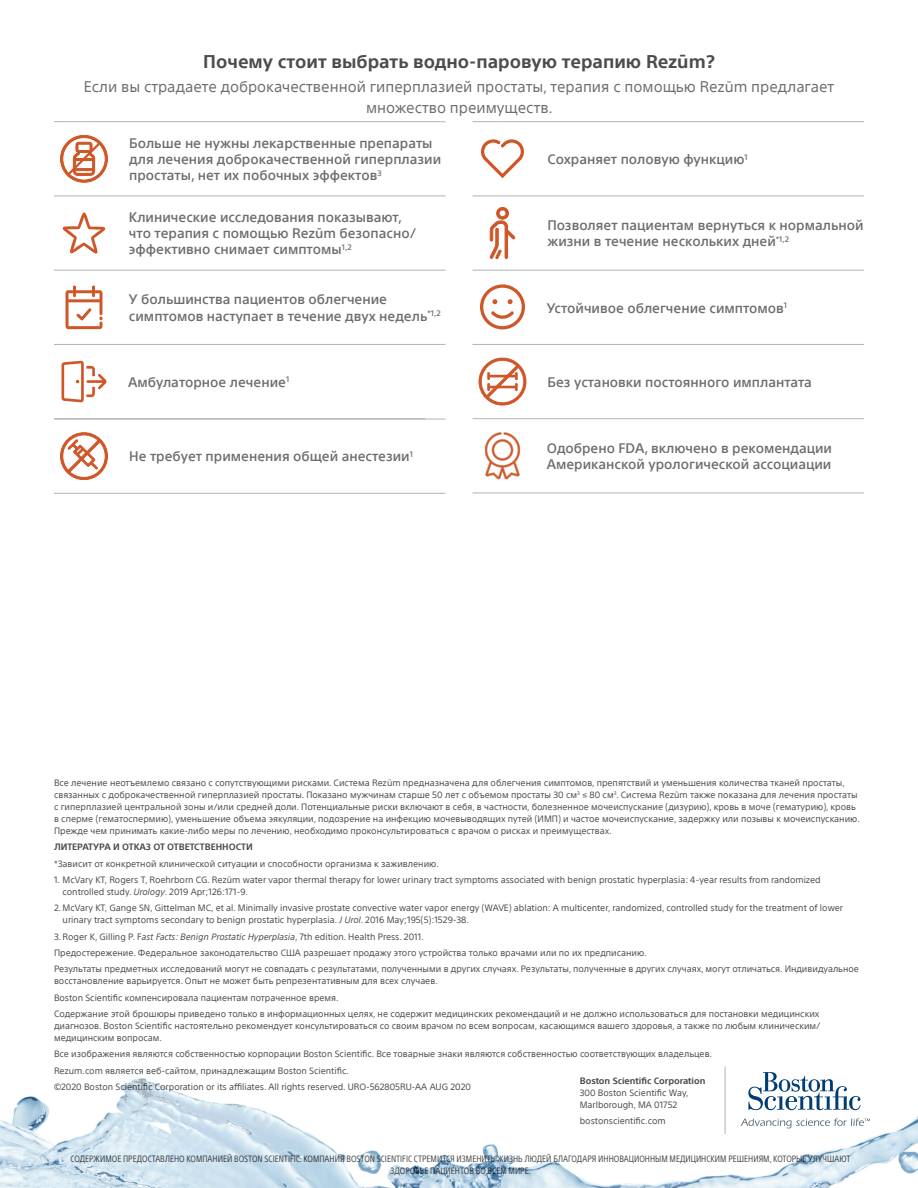
<style>
.page{position:relative;width:918px;height:1188px;background:#fff}
.page>*{position:absolute;margin:0;border:0;box-sizing:border-box;transform-origin:0 0}
.t1{font:700 18px "SST";color:#4b4c4d}
.t2{font:15px/21px "SST";color:#6c6d70;text-align:center}
.t3{font:500 13.5px/16.2px "SST";color:#6c6d70}
.t4{font:9px/12px "SST";color:#4b4c4d}
.t5{font:condensed 9px/12px "SST";color:#4b4c4d;text-align:center}
.t6{font:700 9px "SST";color:#4b4c4d}
.s1{font-style:italic}
</style>
<div class="page">
<img style="left:0;top:1066px;width:918px;height:122px">
<hr style="left:54px;top:121px;width:392px;height:1px;background:#b2b3b7">
<hr style="left:54px;top:196px;width:392px;height:1px;background:#b2b3b7">
<hr style="left:54px;top:270px;width:392px;height:1px;background:#b2b3b7">
<hr style="left:54px;top:344px;width:392px;height:1px;background:#b2b3b7">
<hr style="left:54px;top:418px;width:371px;height:1px;background:#b2b3b7">
<hr style="left:54px;top:419px;width:392px;height:1px;background:#b2b3b7">
<hr style="left:54px;top:493px;width:392px;height:1px;background:#b2b3b7">
<hr style="left:472px;top:196px;width:392px;height:1px;background:#b2b3b7">
<hr style="left:472px;top:270px;width:392px;height:1px;background:#b2b3b7">
<hr style="left:472px;top:344px;width:392px;height:1px;background:#b2b3b7">
<hr style="left:472px;top:418px;width:392px;height:1px;background:#b2b3b7">
<hr style="left:472px;top:493px;width:392px;height:1px;background:#b2b3b7">
<svg style="left:490px;top:207px;width:25px;height:52px"></svg>
<svg style="left:63px;top:212px;width:43px;height:42px"></svg>
<svg style="left:480px;top:284px;width:45px;height:45px"></svg>
<svg style="left:62px;top:361px;width:45px;height:41px"></svg>
<svg style="left:481px;top:139px;width:43px;height:39px"></svg>
<svg style="left:66px;top:285px;width:36px;height:44px"></svg>
<svg style="left:485px;top:432px;width:35px;height:47px"></svg>
<svg style="left:60px;top:135px;width:48px;height:47px"></svg>
<svg style="left:60px;top:433px;width:48px;height:47px"></svg>
<svg style="left:479px;top:358px;width:47px;height:47px"></svg>
<svg style="left:748px;top:1072px;width:113px;height:38px"></svg>
<svg style="left:741px;top:1118px;width:129px;height:10px"></svg>
<hr style="left:725px;top:1066px;width:1px;height:68px;background:#b2b3b7">
<hr style="left:472px;top:121px;width:392px;height:1px;background:#b2b3b7">
<h1 class="t1" style="left:203px;top:51px;width:513px">Почему стоит выбрать водно-паровую терапию Rezūm?</h1>
<h2 class="t2" style="left:84px;top:76px;width:752px">Если вы страдаете доброкачественной гиперплазией простаты, терапия с помощью Rezūm предлагает множество преимуществ.</h2>
<h3 class="t3" style="left:129px;top:135px;width:314px">Больше не нужны лекарственные препараты для лечения доброкачественной гиперплазии простаты, нет их побочных эффектов<sup>3</sup></h3>
<h3 class="t3" style="left:129px;top:209px;width:289px">Клинические исследования показывают, что терапия с помощью Rezūm безопасно/ эффективно снимает симптомы<sup>1,2</sup></h3>
<h3 class="t3" style="left:129px;top:291px;width:313px">У большинства пациентов облегчение симптомов наступает в течение двух недель<sup>*1,2</sup></h3>
<h3 class="t3" style="left:128px;top:374px;width:163px">Амбулаторное лечение<sup>1</sup></h3>
<h3 class="t3" style="left:129px;top:448px;width:286px">Не требует применения общей анестезии<sup>1</sup></h3>
<h3 class="t3" style="left:547px;top:151px;width:202px">Сохраняет половую функцию<sup>1</sup></h3>
<h3 class="t3" style="left:547px;top:217px;width:318px">Позволяет пациентам вернуться к нормальной жизни в течение нескольких дней<sup>*1,2</sup></h3>
<h3 class="t3" style="left:547px;top:299px;width:242px">Устойчивое облегчение симптомов<sup>1</sup></h3>
<h3 class="t3" style="left:547px;top:374px;width:266px">Без установки постоянного имплантата</h3>
<h3 class="t3" style="left:547px;top:440px;width:287px">Одобрено FDA, включено в рекомендации<br>Американской урологической ассоциации</h3>
<p class="t4" style="left:54px;top:777px;width:807px">Все лечение неотъемлемо связано с сопутствующими рисками. Система Rezūm предназначена для облегчения симптомов, препятствий и уменьшения количества тканей простаты, связанных с доброкачественной гиперплазией простаты. Показано мужчинам старше 50 лет с объемом простаты 30 см<sup>3</sup> ≤ 80 см<sup>3</sup>. Система Rezūm также показана для лечения простаты с гиперплазией центральной зоны и/или средней доли. Потенциальные риски включают в себя, в частности, болезненное мочеиспускание (дизурию), кровь в моче (гематурию), кровь в сперме (гематоспермию), уменьшение объема эякуляции, подозрение на инфекцию мочевыводящих путей (ИМП) и частое мочеиспускание, задержку или позывы к мочеиспусканию.<br>Прежде чем принимать какие-либо меры по лечению, необходимо проконсультироваться с врачом о рисках и преимуществах.</p>
<p class="t6" style="left:54px;top:842px;width:200px">ЛИТЕРАТУРА И ОТКАЗ ОТ ОТВЕТСТВЕННОСТИ</p>
<p class="t4" style="left:54px;top:858px;width:386px">*Зависит от конкретной клинической ситуации и способности организма к заживлению.</p>
<p class="t4" style="left:63px;top:874px;width:760px;text-indent:-9px">1. McVary KT, Rogers T, Roehrborn CG. Rezūm water vapor thermal therapy for lower urinary tract symptoms associated with benign prostatic hyperplasia: 4-year results from randomized controlled study. <span class="s1">Urology</span>. 2019 Apr;126:171-9.</p>
<p class="t4" style="left:63px;top:902px;width:782px;text-indent:-9px">2. McVary KT, Gange SN, Gittelman MC, et al. Minimally invasive prostate convective water vapor energy (WAVE) ablation: A multicenter, randomized, controlled study for the treatment of lower urinary tract symptoms secondary to benign prostatic hyperplasia. <span class="s1">J Urol</span>. 2016 May;195(5):1529-38.</p>
<p class="t4" style="left:54px;top:928px;width:807px;line-height:16.4px">3. Roger K, Gilling P. F<span class="s1">ast Facts: Benign Prostatic Hyperplasia</span>, 7th edition. Health Press. 2011.<br>Предостережение. Федеральное законодательство США разрешает продажу этого устройства только врачами или по их предписанию.<br>Результаты предметных исследований могут не совпадать с результатами, полученными в других случаях. Результаты, полученные в других случаях, могут отличаться. Индивидуальное</p>
<p class="t4" style="left:54px;top:973px;width:767px;line-height:16.4px">восстановление варьируется. Опыт не может быть репрезентативным для всех случаев.<br>Boston Scientific компенсировала пациентам потраченное время.<br>Содержание этой брошюры приведено только в информационных целях, не содержит медицинских рекомендаций и не должно использоваться для постановки медицинских</p>
<p class="t4" style="left:54px;top:1020px;width:768px">диагнозов. Boston Scientific настоятельно рекомендует консультироваться со своим врачом по всем вопросам, касающимся вашего здоровья, а также по любым клиническим/ медицинским вопросам.</p>
<p class="t4" style="left:54px;top:1046px;width:660px;line-height:16.4px">Все изображения являются собственностью корпорации Boston Scientific. Все товарные знаки являются собственностью соответствующих владельцев.<br>Rezum.com является веб-сайтом, принадлежащим Boston Scientific.<br>©2020 Boston Scientific Corporation or its affiliates. All rights reserved. URO-562805RU-AA AUG 2020</p>
<p class="t6" style="left:580px;top:1075px;width:127px">Boston Scientific Corporation</p>
<p class="t4" style="left:580px;top:1086px;width:110px">300 Boston Scientific Way,<br>Marlborough, MA 01752</p>
<p class="t4" style="left:580px;top:1115px;width:87px">bostonscientific.com</p>
<p class="t5" style="left:71px;top:1152px;width:781px">СОДЕРЖИМОЕ ПРЕДОСТАВЛЕНО КОМПАНИЕЙ BOSTON SCIENTIFIC. КОМПАНИЯ BOSTON SCIENTIFIC СТРЕМИТСЯ ИЗМЕНИТЬ ЖИЗНЬ ЛЮДЕЙ БЛАГОДАРЯ ИННОВАЦИОННЫМ МЕДИЦИНСКИМ РЕШЕНИЯМ, КОТОРЫЕ УЛУЧШАЮТ<br>ЗДОРОВЬЕ ПАЦИЕНТОВ ВО ВСЕМ МИРЕ.</p>
</div>
